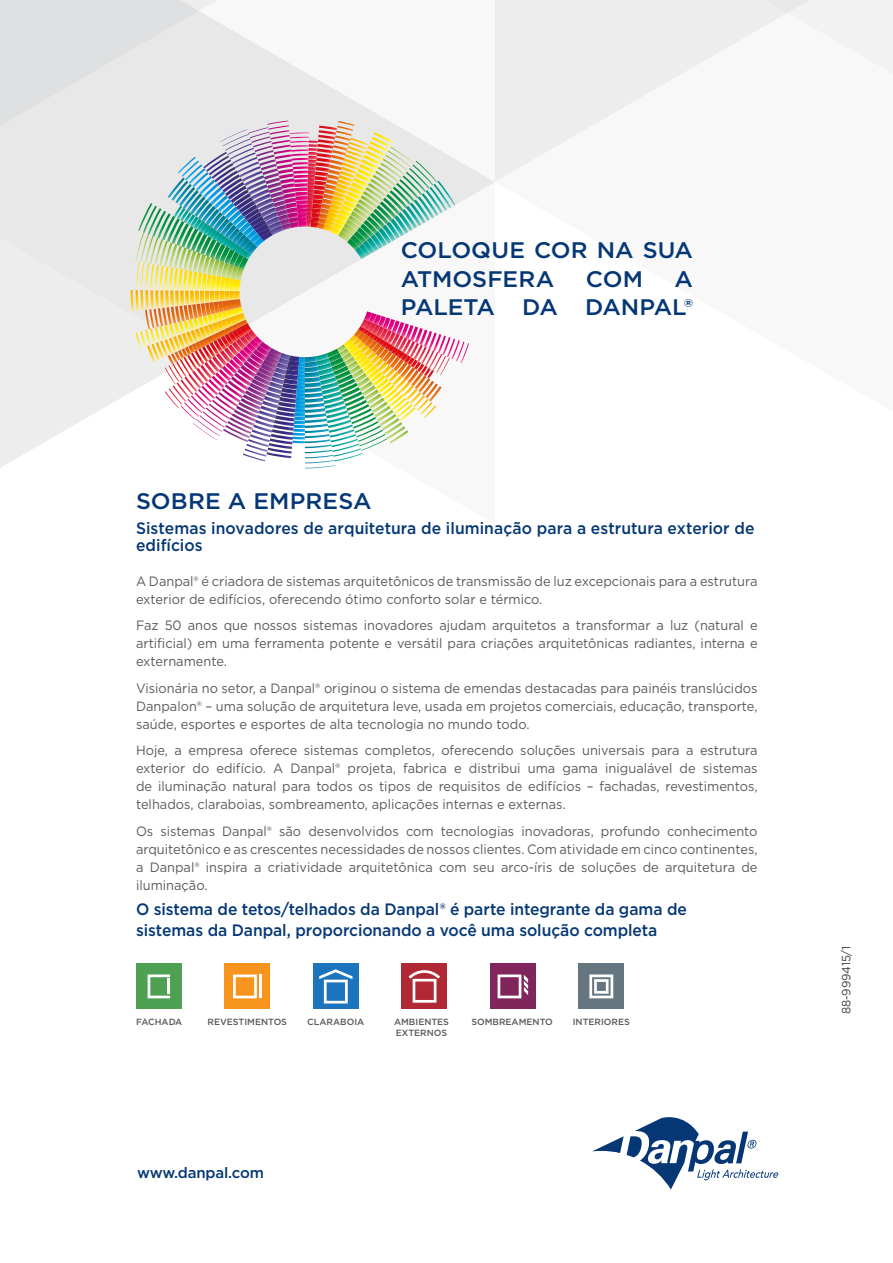
<style>
.page{position:relative;width:893px;height:1263px;background:#fff}
.page>*{position:absolute;margin:0;border:0;box-sizing:border-box;transform-origin:0 0}
.t1{font:500 22.5px/28.5px "Gotham";color:#053775;scale:1.04 1}
.t2{font:500 16.5px/16.5px "Gotham";letter-spacing:-.005em;color:#053775;scale:.95 1}
.t3{font:500 15px "Gotham";letter-spacing:-.01em;color:#053775}
.t4{font:13.5px/18px "Gotham";color:#58595b;text-align:justify;scale:.95 1}
.t5{font:12px "Gotham";letter-spacing:-.01em;color:#414042;scale:.95 1}
.t6{font:500 9px "Gotham";color:#58595b}
.t7{font:500 9px "Gotham";letter-spacing:-.02em;color:#58595b}
</style>
<div class="page">
<svg style="left:0;top:182px;width:495px;height:287px;fill:#ededee"></svg>
<svg style="left:0;top:0;width:495px;height:182px"></svg>
<svg style="left:496px;top:0;width:397px;height:181px"></svg>
<img style="left:131px;top:121px;width:338px;height:347px">
<svg style="left:592px;top:1117px;width:186px;height:72px"></svg>
<div style="left:578px;top:963px;width:46px;height:46px;background:#657680"></div>
<svg style="left:589px;top:974px;width:24px;height:24px"></svg>
<div style="left:136px;top:963px;width:46px;height:46px;background:#4ea052"></div>
<svg style="left:148px;top:974px;width:22px;height:24px"></svg>
<hr style="left:167px;top:979px;width:3px;height:15px;background:#fff">
<div style="left:401px;top:963px;width:46px;height:46px;background:#b12835"></div>
<svg style="left:409px;top:970px;width:31px;height:33px"></svg>
<div style="left:313px;top:963px;width:46px;height:46px;background:#1c75bc"></div>
<svg style="left:319px;top:969px;width:33px;height:34px"></svg>
<div style="left:224px;top:963px;width:46px;height:46px;background:#f7941e"></div>
<svg style="left:233px;top:974px;width:24px;height:24px"></svg>
<hr style="left:259px;top:974px;width:3px;height:24px;background:#fff">
<div style="left:490px;top:963px;width:46px;height:46px;background:#81265c"></div>
<svg style="left:498px;top:974px;width:30px;height:24px"></svg>
<h1 class="t1" style="left:401px;top:236px;width:283px">COLOQUE COR NA SUA<br>ATMOSFERA</h1>
<h1 class="t1" style="left:586px;top:264px;width:56px">COM</h1>
<h1 class="t1" style="left:401px;top:264px;width:283px;text-align:right">A<br>PALETA DA DANPAL®</h1>
<h1 class="t1" style="left:136px;top:487px;width:228px">SOBRE A EMPRESA</h1>
<p class="t2" style="left:136px;top:520px;width:652px">Sistemas inovadores de arquitetura de iluminação para a estrutura exterior de edifícios</p>
<p class="t4" style="left:136px;top:572px;width:656px">A Danpal® é criadora de sistemas arquitetônicos de transmissão de luz excepcionais para a estrutura exterior de edifícios, oferecendo ótimo conforto solar e térmico.</p>
<p class="t4" style="left:136px;top:616px;width:656px">Faz 50 anos que nossos sistemas inovadores ajudam arquitetos a transformar a luz (natural e artificial) em uma ferramenta potente e versátil para criações arquitetônicas radiantes, interna e externamente.</p>
<p class="t4" style="left:136px;top:679px;width:656px">Visionária no setor, a Danpal® originou o sistema de emendas destacadas para painéis translúcidos Danpalon® – uma solução de arquitetura leve, usada em projetos comerciais, educação, transporte, saúde, esportes e esportes de alta tecnologia no mundo todo.</p>
<p class="t4" style="left:136px;top:741px;width:656px">Hoje, a empresa oferece sistemas completos, oferecendo soluções universais para a estrutura exterior do edifício. A Danpal® projeta, fabrica e distribui uma gama inigualável de sistemas de iluminação natural para todos os tipos de requisitos de edifícios – fachadas, revestimentos, telhados, claraboias, sombreamento, aplicações internas e externas.</p>
<p class="t4" style="left:136px;top:822px;width:656px">Os sistemas Danpal® são desenvolvidos com tecnologias inovadoras, profundo conhecimento arquitetônico e as crescentes necessidades de nossos clientes. Com atividade em cinco continentes, a Danpal® inspira a criatividade arquitetônica com seu arco-íris de soluções de arquitetura de iluminação.</p>
<p class="t2" style="left:136px;top:898px;width:581px;line-height:21px">O sistema de tetos/telhados da Danpal® é parte integrante da gama de sistemas da Danpal, proporcionando a você uma solução completa</p>
<p class="t7" style="left:136px;top:1016px;width:48px">FACHADA</p>
<p class="t6" style="left:394px;top:1016px;width:57px">AMBIENTES</p>
<p class="t6" style="left:573px;top:1016px;width:59px">INTERIORES</p>
<p class="t6" style="left:396px;top:1027px;width:53px">EXTERNOS</p>
<p class="t6" style="left:208px;top:1016px;width:81px">REVESTIMENTOS</p>
<p class="t6" style="left:307px;top:1016px;width:59px">CLARABOIA</p>
<p class="t6" style="left:471px;top:1016px;width:83px">SOMBREAMENTO</p>
<p class="t3" style="left:137px;top:1163px;width:128px">www.danpal.com</p>
<p class="t5" style="left:838px;top:1014px;width:73px;rotate:-90deg">88-999415/1</p>
</div>
